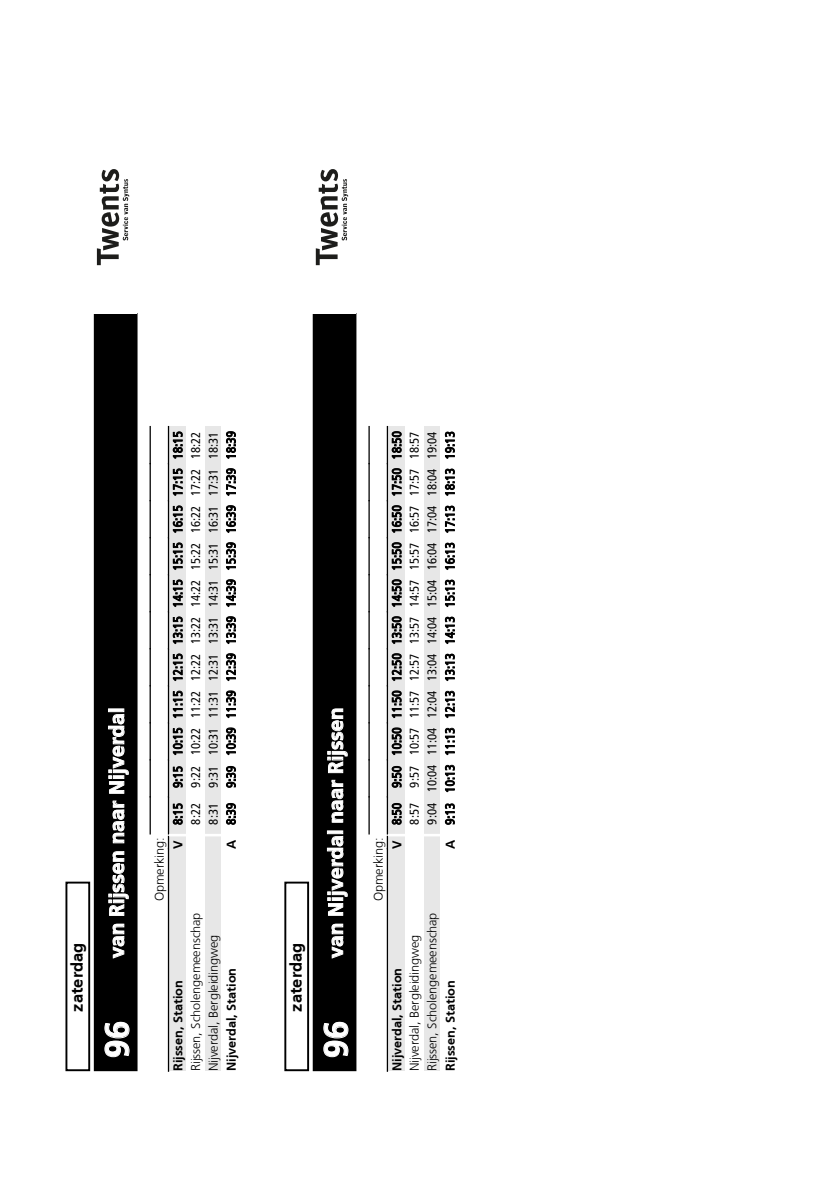
<style>
.page{position:relative;width:840px;height:1191px;background:#fff}
.page>*{position:absolute;margin:0;border:0;box-sizing:border-box;transform-origin:0 0}
.t1{font:700 33.4px "Frutiger LT65";color:#fff}
.t2{font:700 20.4px "Frutiger LT65";letter-spacing:.005em;color:#fff}
.t3{font:300 16.6px "Frutiger CE45";color:#000}
.t4{font:12.8px "Frutiger LT57 Cn";letter-spacing:.005em;color:#000}
.t5{font:300 12.8px "Frutiger CE45";letter-spacing:-.005em;color:#000}
.t6{font:300 12.8px "Frutiger CE45";letter-spacing:-.005em;color:#000}
.s1{font-family:"Frutiger CE45";font-weight:300}
</style>
<div class="page">
<div style="left:94px;top:314px;width:43px;height:756px;background:#000"></div>
<div style="left:65px;top:881px;width:25px;height:190px;border:2px solid #000"></div>
<hr style="left:149px;top:797px;width:2px;height:37px;background:#000">
<hr style="left:149px;top:760px;width:2px;height:37px;background:#000">
<hr style="left:149px;top:723px;width:2px;height:37px;background:#000">
<hr style="left:149px;top:686px;width:2px;height:37px;background:#000">
<hr style="left:149px;top:649px;width:2px;height:37px;background:#000">
<hr style="left:149px;top:611px;width:2px;height:38px;background:#000">
<hr style="left:149px;top:574px;width:2px;height:37px;background:#000">
<hr style="left:149px;top:537px;width:2px;height:37px;background:#000">
<hr style="left:149px;top:500px;width:2px;height:37px;background:#000">
<hr style="left:149px;top:463px;width:2px;height:37px;background:#000">
<hr style="left:149px;top:426px;width:2px;height:37px;background:#000">
<div style="left:168px;top:848px;width:17px;height:223px;background:#e7e7e7"></div>
<hr style="left:168px;top:848px;width:1px;height:223px;background:#000">
<div style="left:168px;top:836px;width:17px;height:12px;background:#e7e7e7"></div>
<svg style="left:168px;top:836px;width:1px;height:12px"></svg>
<div style="left:168px;top:797px;width:17px;height:37px;background:#e7e7e7"></div>
<hr style="left:168px;top:797px;width:1px;height:37px;background:#000">
<div style="left:168px;top:760px;width:17px;height:37px;background:#e7e7e7"></div>
<hr style="left:168px;top:760px;width:1px;height:37px;background:#000">
<div style="left:168px;top:723px;width:17px;height:37px;background:#e7e7e7"></div>
<hr style="left:168px;top:723px;width:1px;height:37px;background:#000">
<div style="left:168px;top:686px;width:17px;height:37px;background:#e7e7e7"></div>
<hr style="left:168px;top:686px;width:1px;height:37px;background:#000">
<div style="left:168px;top:649px;width:17px;height:37px;background:#e7e7e7"></div>
<hr style="left:168px;top:649px;width:1px;height:37px;background:#000">
<div style="left:168px;top:611px;width:17px;height:38px;background:#e7e7e7"></div>
<hr style="left:168px;top:611px;width:1px;height:38px;background:#000">
<div style="left:168px;top:574px;width:17px;height:37px;background:#e7e7e7"></div>
<hr style="left:168px;top:574px;width:1px;height:37px;background:#000">
<div style="left:168px;top:537px;width:17px;height:37px;background:#e7e7e7"></div>
<hr style="left:168px;top:537px;width:1px;height:37px;background:#000">
<div style="left:168px;top:500px;width:17px;height:37px;background:#e7e7e7"></div>
<hr style="left:168px;top:500px;width:1px;height:37px;background:#000">
<div style="left:168px;top:463px;width:17px;height:37px;background:#e7e7e7"></div>
<hr style="left:168px;top:463px;width:1px;height:37px;background:#000">
<div style="left:168px;top:426px;width:17px;height:37px;background:#e7e7e7"></div>
<hr style="left:168px;top:426px;width:1px;height:37px;background:#000">
<div style="left:206px;top:848px;width:15px;height:223px;background:#e7e7e7"></div>
<div style="left:206px;top:836px;width:15px;height:12px;background:#e7e7e7"></div>
<div style="left:206px;top:797px;width:15px;height:37px;background:#e7e7e7"></div>
<div style="left:206px;top:760px;width:15px;height:37px;background:#e7e7e7"></div>
<div style="left:206px;top:723px;width:15px;height:37px;background:#e7e7e7"></div>
<div style="left:206px;top:686px;width:15px;height:37px;background:#e7e7e7"></div>
<div style="left:206px;top:649px;width:15px;height:37px;background:#e7e7e7"></div>
<div style="left:206px;top:611px;width:15px;height:38px;background:#e7e7e7"></div>
<div style="left:206px;top:574px;width:15px;height:37px;background:#e7e7e7"></div>
<div style="left:206px;top:537px;width:15px;height:37px;background:#e7e7e7"></div>
<div style="left:206px;top:500px;width:15px;height:37px;background:#e7e7e7"></div>
<div style="left:206px;top:463px;width:15px;height:37px;background:#e7e7e7"></div>
<div style="left:206px;top:426px;width:15px;height:37px;background:#e7e7e7"></div>
<svg style="left:97px;top:169px;width:32px;height:96px"></svg>
<div style="left:313px;top:314px;width:42px;height:756px;background:#000"></div>
<div style="left:312px;top:313px;width:44px;height:758px;border:1px solid #000"></div>
<div style="left:284px;top:881px;width:25px;height:190px;border:2px solid #000"></div>
<hr style="left:368px;top:797px;width:1px;height:37px;background:#000">
<hr style="left:368px;top:760px;width:1px;height:37px;background:#000">
<hr style="left:368px;top:723px;width:1px;height:37px;background:#000">
<hr style="left:368px;top:686px;width:1px;height:37px;background:#000">
<hr style="left:368px;top:649px;width:1px;height:37px;background:#000">
<hr style="left:368px;top:611px;width:1px;height:38px;background:#000">
<hr style="left:368px;top:574px;width:1px;height:37px;background:#000">
<hr style="left:368px;top:537px;width:1px;height:37px;background:#000">
<hr style="left:368px;top:500px;width:1px;height:37px;background:#000">
<hr style="left:368px;top:463px;width:1px;height:37px;background:#000">
<hr style="left:368px;top:426px;width:1px;height:37px;background:#000">
<div style="left:387px;top:848px;width:17px;height:223px;background:#e7e7e7"></div>
<hr style="left:386px;top:848px;width:2px;height:223px;background:#000">
<div style="left:387px;top:836px;width:17px;height:12px;background:#e7e7e7"></div>
<svg style="left:386px;top:836px;width:2px;height:12px"></svg>
<div style="left:387px;top:797px;width:17px;height:37px;background:#e7e7e7"></div>
<hr style="left:386px;top:797px;width:2px;height:37px;background:#000">
<div style="left:387px;top:760px;width:17px;height:37px;background:#e7e7e7"></div>
<hr style="left:386px;top:760px;width:2px;height:37px;background:#000">
<div style="left:387px;top:723px;width:17px;height:37px;background:#e7e7e7"></div>
<hr style="left:386px;top:723px;width:2px;height:37px;background:#000">
<div style="left:387px;top:686px;width:17px;height:37px;background:#e7e7e7"></div>
<hr style="left:386px;top:686px;width:2px;height:37px;background:#000">
<div style="left:387px;top:649px;width:17px;height:37px;background:#e7e7e7"></div>
<hr style="left:386px;top:649px;width:2px;height:37px;background:#000">
<div style="left:387px;top:611px;width:17px;height:38px;background:#e7e7e7"></div>
<hr style="left:386px;top:611px;width:2px;height:38px;background:#000">
<div style="left:387px;top:574px;width:17px;height:37px;background:#e7e7e7"></div>
<hr style="left:386px;top:574px;width:2px;height:37px;background:#000">
<div style="left:387px;top:537px;width:17px;height:37px;background:#e7e7e7"></div>
<hr style="left:386px;top:537px;width:2px;height:37px;background:#000">
<div style="left:387px;top:500px;width:17px;height:37px;background:#e7e7e7"></div>
<hr style="left:386px;top:500px;width:2px;height:37px;background:#000">
<div style="left:387px;top:463px;width:17px;height:37px;background:#e7e7e7"></div>
<hr style="left:386px;top:463px;width:2px;height:37px;background:#000">
<div style="left:387px;top:426px;width:17px;height:37px;background:#e7e7e7"></div>
<hr style="left:386px;top:426px;width:2px;height:37px;background:#000">
<div style="left:424px;top:848px;width:15px;height:223px;background:#e7e7e7"></div>
<div style="left:424px;top:836px;width:15px;height:12px;background:#e7e7e7"></div>
<div style="left:424px;top:797px;width:15px;height:37px;background:#e7e7e7"></div>
<div style="left:424px;top:760px;width:15px;height:37px;background:#e7e7e7"></div>
<div style="left:424px;top:723px;width:15px;height:37px;background:#e7e7e7"></div>
<div style="left:424px;top:686px;width:15px;height:37px;background:#e7e7e7"></div>
<div style="left:424px;top:649px;width:15px;height:37px;background:#e7e7e7"></div>
<div style="left:424px;top:611px;width:15px;height:38px;background:#e7e7e7"></div>
<div style="left:424px;top:574px;width:15px;height:37px;background:#e7e7e7"></div>
<div style="left:424px;top:537px;width:15px;height:37px;background:#e7e7e7"></div>
<div style="left:424px;top:500px;width:15px;height:37px;background:#e7e7e7"></div>
<div style="left:424px;top:463px;width:15px;height:37px;background:#e7e7e7"></div>
<div style="left:424px;top:426px;width:15px;height:37px;background:#e7e7e7"></div>
<svg style="left:315px;top:169px;width:33px;height:96px"></svg>
<p class="t3" style="left:67px;top:1011px;width:71px;rotate:-90deg">zaterdag</p>
<h2 class="t2" style="left:105px;top:958px;width:252px;rotate:-90deg">van Rijssen naar Nijverdal</h2>
<h1 class="t1" style="left:97px;top:1058px;width:39px;rotate:-90deg">96</h1>
<p class="t4" style="left:170px;top:848px;width:419px;rotate:-90deg"><span class="s1">V</span> 8:15 9:15 10:15 11:15 12:15 13:15 14:15 15:15 16:15 17:15 18:15</p>
<p class="t5" style="left:152px;top:901px;width:66px;rotate:-90deg">Opmerking:</p>
<p class="t4" style="left:188px;top:824px;width:395px;rotate:-90deg">8:22 9:22 10:22 11:22 12:22 13:22 14:22 15:22 16:22 17:22 18:22</p>
<p class="t4" style="left:206px;top:824px;width:395px;rotate:-90deg">8:31 9:31 10:31 11:31 12:31 13:31 14:31 15:31 16:31 17:31 18:31</p>
<p class="t4" style="left:223px;top:848px;width:419px;rotate:-90deg"><span class="s1">A</span> 8:39 9:39 10:39 11:39 12:39 13:39 14:39 15:39 16:39 17:39 18:39</p>
<p class="t5" style="left:188px;top:1071px;width:160px;rotate:-90deg">Rijssen, Scholengemeenschap</p>
<p class="t5" style="left:206px;top:1071px;width:138px;rotate:-90deg">Nijverdal, Bergleidingweg</p>
<p class="t6" style="left:223px;top:1071px;width:105px;rotate:-90deg">Nijverdal, Station</p>
<p class="t6" style="left:170px;top:1071px;width:92px;rotate:-90deg">Rijssen, Station</p>
<p class="t3" style="left:286px;top:1011px;width:71px;rotate:-90deg">zaterdag</p>
<h2 class="t2" style="left:323px;top:958px;width:252px;rotate:-90deg">van Nijverdal naar Rijssen</h2>
<h1 class="t1" style="left:316px;top:1058px;width:39px;rotate:-90deg">96</h1>
<p class="t4" style="left:389px;top:848px;width:419px;rotate:-90deg"><span class="s1">V</span> 8:50 9:50 10:50 11:50 12:50 13:50 14:50 15:50 16:50 17:50 18:50</p>
<p class="t5" style="left:371px;top:901px;width:66px;rotate:-90deg">Opmerking:</p>
<p class="t4" style="left:407px;top:824px;width:395px;rotate:-90deg">8:57 9:57 10:57 11:57 12:57 13:57 14:57 15:57 16:57 17:57 18:57</p>
<p class="t4" style="left:424px;top:824px;width:395px;rotate:-90deg">9:04 10:04 11:04 12:04 13:04 14:04 15:04 16:04 17:04 18:04 19:04</p>
<p class="t4" style="left:442px;top:848px;width:419px;rotate:-90deg"><span class="s1">A</span> 9:13 10:13 11:13 12:13 13:13 14:13 15:13 16:13 17:13 18:13 19:13</p>
<p class="t5" style="left:424px;top:1071px;width:160px;rotate:-90deg">Rijssen, Scholengemeenschap</p>
<p class="t5" style="left:407px;top:1071px;width:138px;rotate:-90deg">Nijverdal, Bergleidingweg</p>
<p class="t6" style="left:389px;top:1071px;width:105px;rotate:-90deg">Nijverdal, Station</p>
<p class="t6" style="left:442px;top:1071px;width:92px;rotate:-90deg">Rijssen, Station</p>
</div>
